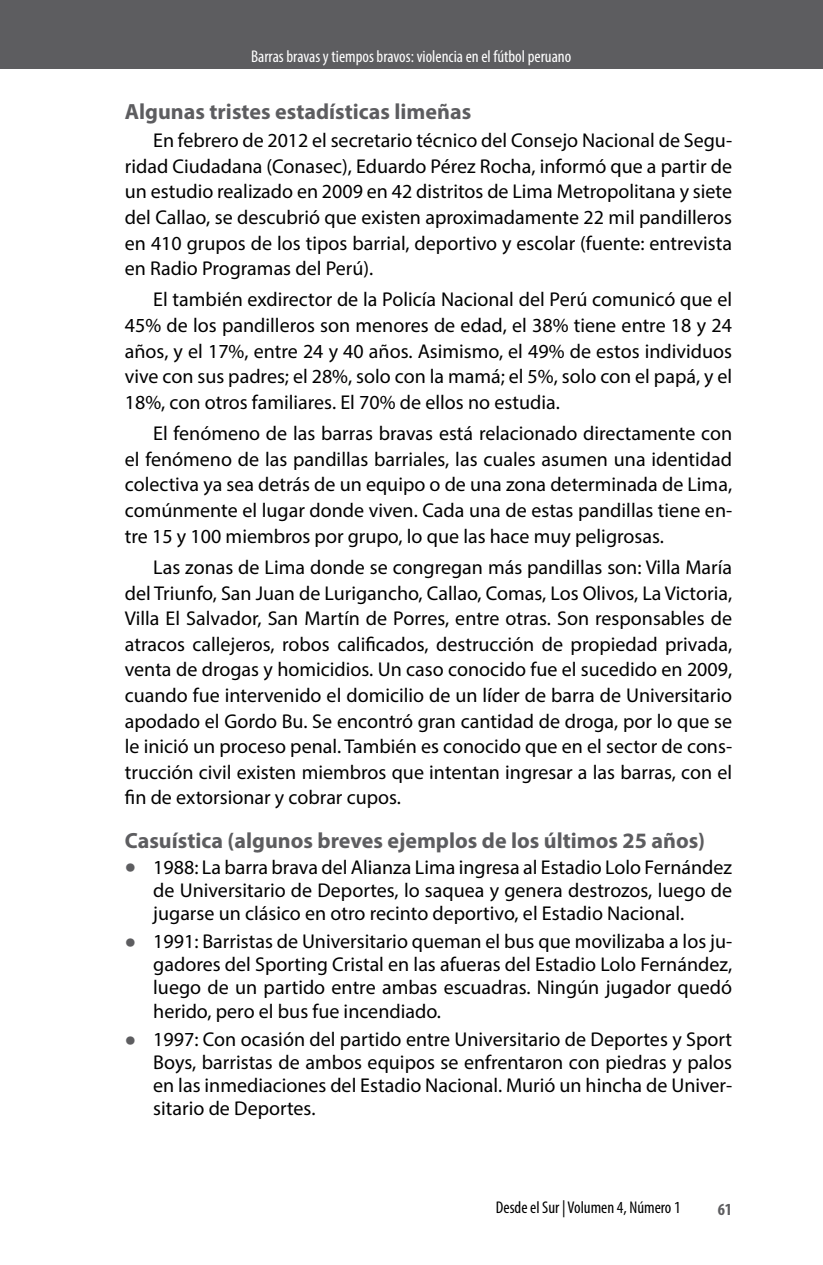
<style>
.page{position:relative;width:823px;height:1265px;background:#fff}
.page>*{position:absolute;margin:0;border:0;box-sizing:border-box;transform-origin:0 0}
.SUBTITULO{font:700 22px "Myriad Pro";color:#5d5d60}
.PARRAFO_LAST{font:20px/25.6px "Myriad Pro";color:#000;text-align:justify}
.PARRAFOS{font:20px/25.6px "Myriad Pro";color:#000;text-align:justify}
.PARRAFOS-2{font:condensed 17px "Myriad Pro";color:#fff}
.t1{font:condensed 17px "Myriad Pro";color:#000}
.t2{font:700 condensed 17px "Myriad Pro";color:#5d5d60}
.s1{font-size:40px;color:#5d5d60}
</style>
<div class="page">
<div style="left:0;top:0;width:822px;height:68px;background:#5d5d60"></div>
<p class="PARRAFOS-2" style="left:251px;top:46px;width:321px">Barras bravas y tiempos bravos: violencia en el fútbol peruano</p>
<p class="SUBTITULO" style="left:125px;top:97px;width:348px">Algunas tristes estadísticas limeñas</p>
<p class="PARRAFOS" style="left:125px;top:127px;width:608px;text-indent:28px">En febrero de 2012 el secretario técnico del Consejo Nacional de Segu&shy;ridad Ciudadana (Conasec), Eduardo Pérez Rocha, informó que a partir de un estudio realizado en 2009 en 42 distritos de Lima Metropolitana y siete del Callao, se descubrió que existen aproximadamente 22 mil pandilleros en 410 grupos de los tipos barrial, deportivo y escolar (fuente: entrevista en Radio Programas del Perú).</p>
<p class="PARRAFOS" style="left:125px;top:286px;width:608px;text-indent:28px">El también exdirector de la Policía Nacional del Perú comunicó que el 45% de los pandilleros son menores de edad, el 38% tiene entre 18 y 24 años, y el 17%, entre 24 y 40 años. Asimismo, el 49% de estos individuos vive con sus padres; el 28%, solo con la mamá; el 5%, solo con el papá, y el 18%, con otros familiares. El 70% de ellos no estudia.</p>
<p class="PARRAFOS" style="left:125px;top:420px;width:608px;text-indent:28px">El fenómeno de las barras bravas está relacionado directamente con el fenómeno de las pandillas barriales, las cuales asumen una identidad colectiva ya sea detrás de un equipo o de una zona determinada de Lima, comúnmente el lugar donde viven. Cada una de estas pandillas tiene en&shy;tre 15 y 100 miembros por grupo, lo que las hace muy peligrosas.</p>
<p class="PARRAFO_LAST" style="left:125px;top:554px;width:608px;text-indent:28px">Las zonas de Lima donde se congregan más pandillas son: Villa María del Triunfo, San Juan de Lurigancho, Callao, Comas, Los Olivos, La Victoria, Villa El Salvador, San Martín de Porres, entre otras. Son responsables de atracos callejeros, robos calificados, destrucción de propiedad privada, venta de drogas y homicidios. Un caso conocido fue el sucedido en 2009, cuando fue intervenido el domicilio de un líder de barra de Universitario apodado el Gordo Bu. Se encontró gran cantidad de droga, por lo que se le inició un proceso penal. También es conocido que en el sector de cons&shy;trucción civil existen miembros que intentan ingresar a las barras, con el fin de extorsionar y cobrar cupos.</p>
<p class="SUBTITULO" style="left:125px;top:826px;width:581px">Casuística (algunos breves ejemplos de los últimos 25 años)</p>
<p class="PARRAFO_LAST" style="left:153px;top:855px;width:580px;line-height:23px;text-indent:-28px"><span class="s1">•</span> 1988: La barra brava del Alianza Lima ingresa al Estadio Lolo Fernández de Universitario de Deportes, lo saquea y genera destrozos, luego de jugarse un clásico en otro recinto deportivo, el Estadio Nacional.</p>
<p class="PARRAFO_LAST" style="left:153px;top:929px;width:580px;line-height:23px;text-indent:-28px"><span class="s1">•</span> 1991: Barristas de Universitario queman el bus que movilizaba a los ju&shy;gadores del Sporting Cristal en las afueras del Estadio Lolo Fernández, luego de un partido entre ambas escuadras. Ningún jugador quedó herido, pero el bus fue incendiado.</p>
<p class="PARRAFO_LAST" style="left:153px;top:1027px;width:580px;line-height:23px;text-indent:-28px"><span class="s1">•</span> 1997: Con ocasión del partido entre Universitario de Deportes y Sport Boys, barristas de ambos equipos se enfrentaron con piedras y palos en las inmediaciones del Estadio Nacional. Murió un hincha de Univer&shy;sitario de Deportes.</p>
<p class="t1" style="left:495px;top:1196px;width:186px">Desde el Sur | Volumen 4, Número 1</p>
<p class="t2" style="left:717px;top:1198px;width:16px">61</p>
</div>
